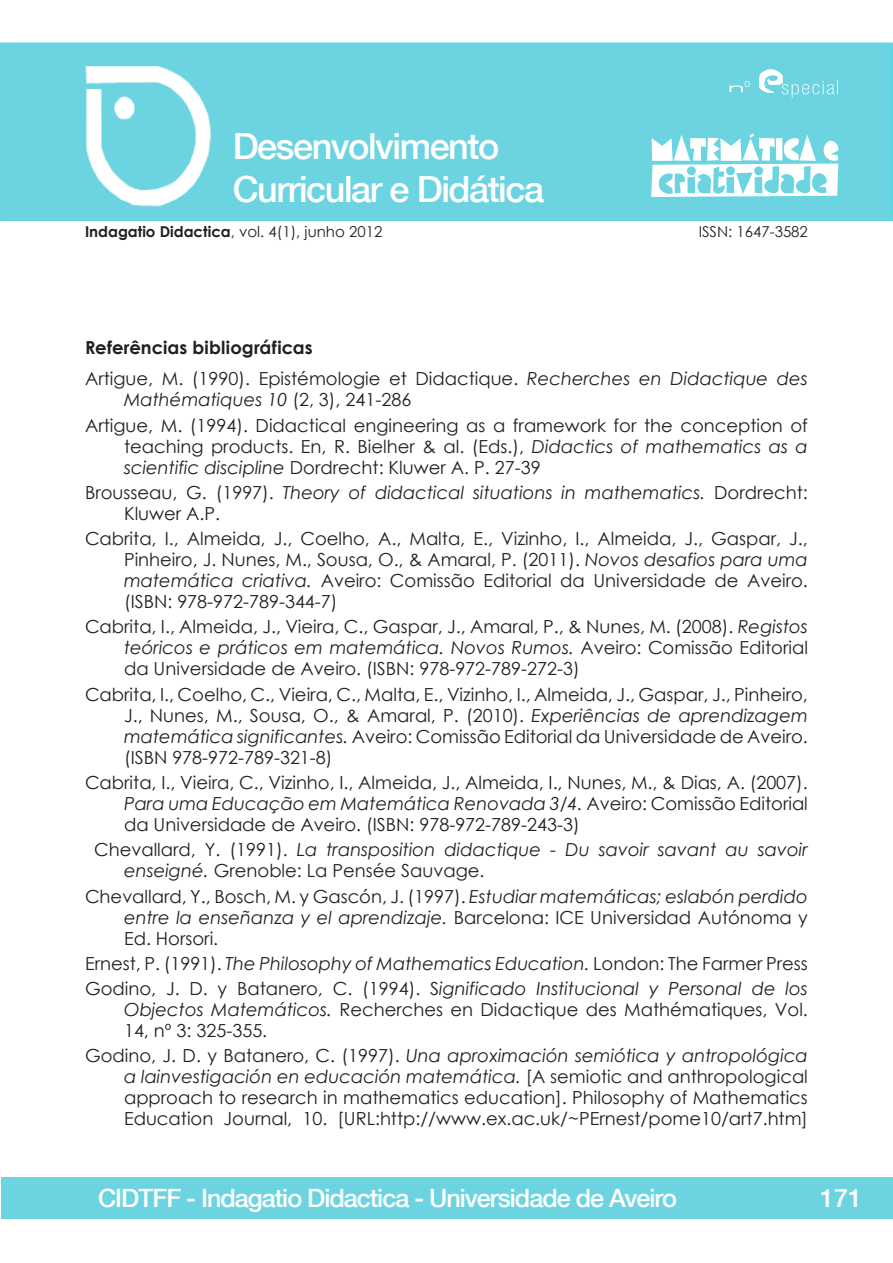
<style>
.page{position:relative;width:893px;height:1263px;background:#fff}
.page>*{position:absolute;margin:0;border:0;box-sizing:border-box;transform-origin:0 0}
.t1{font:500 36px/43.2px "Helvetica Neue LT Com";letter-spacing:-.04em;color:#fff}
.t2{font:500 25.2px "Helvetica Neue LT Com";letter-spacing:-.04em;color:#fff}
.t3{font:18px/21px "Century Gothic";color:#231f20;text-align:justify}
.t4{font:italic 18px/21px "Century Gothic";color:#231f20}
.t5{font:15px "Century Gothic";color:#231f20}
.s1{font-weight:700}
.s2{font-style:italic}
.s3{font-style:normal}
</style>
<div class="page">
<div style="left:2px;top:1178px;width:891px;height:41px;background:#6cd4e1"></div>
<div style="left:1px;top:43px;width:891px;height:177px;background:#6cd4e1"></div>
<div style="left:0;top:43px;width:893px;height:178px;border:2px solid #62d4e2"></div>
<img style="left:85px;top:66px;width:126px;height:141px">
<svg style="left:759px;top:69px;width:79px;height:29px"></svg>
<svg style="left:729px;top:81px;width:21px;height:11px"></svg>
<svg style="left:651px;top:133px;width:188px;height:64px"></svg>
<h1 class="t1" style="left:233px;top:124px;width:313px">Desenvolvimento<br>Curricular e Didática</h1>
<p class="t5" style="left:85px;top:221px;width:299px"><span class="s1">Indagatio Didactica</span>, vol. 4(1), junho 2012</p>
<p class="t5" style="left:699px;top:221px;width:111px">ISSN: 1647-3582</p>
<p class="t3" style="left:85px;top:331px;width:724px;line-height:31.7px"><span class="s1">Referências bibliográficas<br></span>Artigue, M. (1990). Epistémologie et Didactique. <span class="s2">Recherches en Didactique des</span></p>
<p class="t3" style="left:85px;top:387px;width:724px;line-height:25.2px;text-indent:39px"><span class="s2">Mathématiques 10</span> (2, 3), 241-286<br>Artigue, M. (1994). Didactical engineering as a framework for the conception of</p>
<p class="t3" style="left:124px;top:435px;width:685px">teaching products. En, R. Bielher &amp; al. (Eds.), <span class="s2">Didactics of mathematics as a scientific discipline</span> Dordrecht: Kluwer A. P. 27-39</p>
<p class="t4" style="left:124px;top:482px;width:685px;text-indent:-39px"><span class="s3">Brousseau, G. (1997).</span> Theory of didactical situations in mathematics. <span class="s3">Dordrecht:<br>Kluwer A.P.</span></p>
<p class="t3" style="left:124px;top:528px;width:685px;text-indent:-39px">Cabrita, I., Almeida, J., Coelho, A., Malta, E., Vizinho, I., Almeida, J., Gaspar, J., Pinheiro, J. Nunes, M., Sousa, O., &amp; Amaral, P. (2011). <span class="s2">Novos desafios para uma matemática criativa.</span> Aveiro: Comissão Editorial da Universidade de Aveiro. (ISBN: 978-972-789-344-7)</p>
<p class="t3" style="left:124px;top:616px;width:685px;text-indent:-39px">Cabrita, I., Almeida, J., Vieira, C., Gaspar, J., Amaral, P., &amp; Nunes, M. (2008). <span class="s2">Registos teóricos e práticos em matemática. Novos Rumos.</span> Aveiro: Comissão Editorial da Universidade de Aveiro. (ISBN: 978-972-789-272-3)</p>
<p class="t3" style="left:124px;top:683px;width:685px;text-indent:-39px">Cabrita, I., Coelho, C., Vieira, C., Malta, E., Vizinho, I., Almeida, J., Gaspar, J., Pinheiro, J., Nunes, M., Sousa, O., &amp; Amaral, P. (2010). <span class="s2">Experiências de aprendizagem matemática significantes.</span> Aveiro: Comissão Editorial da Universidade de Aveiro. (ISBN 978-972-789-321-8)</p>
<p class="t3" style="left:124px;top:772px;width:685px;text-indent:-39px">Cabrita, I., Vieira, C., Vizinho, I., Almeida, J., Almeida, I., Nunes, M., &amp; Dias, A. (2007).<br><span class="s2">Para uma Educação em Matemática Renovada 3/4.</span> Aveiro: Comissão Editorial da Universidade de Aveiro. (ISBN: 978-972-789-243-3)</p>
<p class="t4" style="left:124px;top:839px;width:685px;text-indent:-30px"><span class="s3">Chevallard, Y. (1991).</span> La transposition didactique - Du savoir savant au savoir enseigné. <span class="s3">Grenoble: La Pensée Sauvage.</span></p>
<p class="t3" style="left:124px;top:885px;width:685px;text-indent:-39px">Chevallard, Y., Bosch, M. y Gascón, J. (1997). <span class="s2">Estudiar matemáticas; eslabón perdido entre la enseñanza y el aprendizaje.</span> Barcelona: ICE Universidad Autónoma y Ed. Horsori.</p>
<p class="t4" style="left:85px;top:950px;width:724px;line-height:25.2px"><span class="s3">Ernest, P. (1991).</span> The Philosophy of Mathematics Education. <span class="s3">London: The Farmer Press<br>Godino, J. D. y Batanero, C. (1994). S</span>ignificado Institucional y Personal de los</p>
<p class="t3" style="left:124px;top:999px;width:685px"><span class="s2">Objectos Matemáticos.</span> Recherches en Didactique des Mathématiques, Vol.<br>14, nº 3: 325-355.</p>
<p class="t3" style="left:124px;top:1045px;width:685px;text-indent:-39px">Godino, J. D. y Batanero, C. (1997). <span class="s2">Una aproximación semiótica y antropológica a lainvestigación en educación matemática.</span> [A semiotic and anthropological approach to research in mathematics education]. Philosophy of Mathematics Education Journal, 10. [URL:http://www.ex.ac.uk/~PErnest/pome10/art7.htm]</p>
<h2 class="t2" style="left:98px;top:1183px;width:580px">CIDTFF - Indagatio Didactica - Universidade de Aveiro</h2>
<h2 class="t2" style="left:820px;top:1183px;width:44px">171</h2>
</div>
